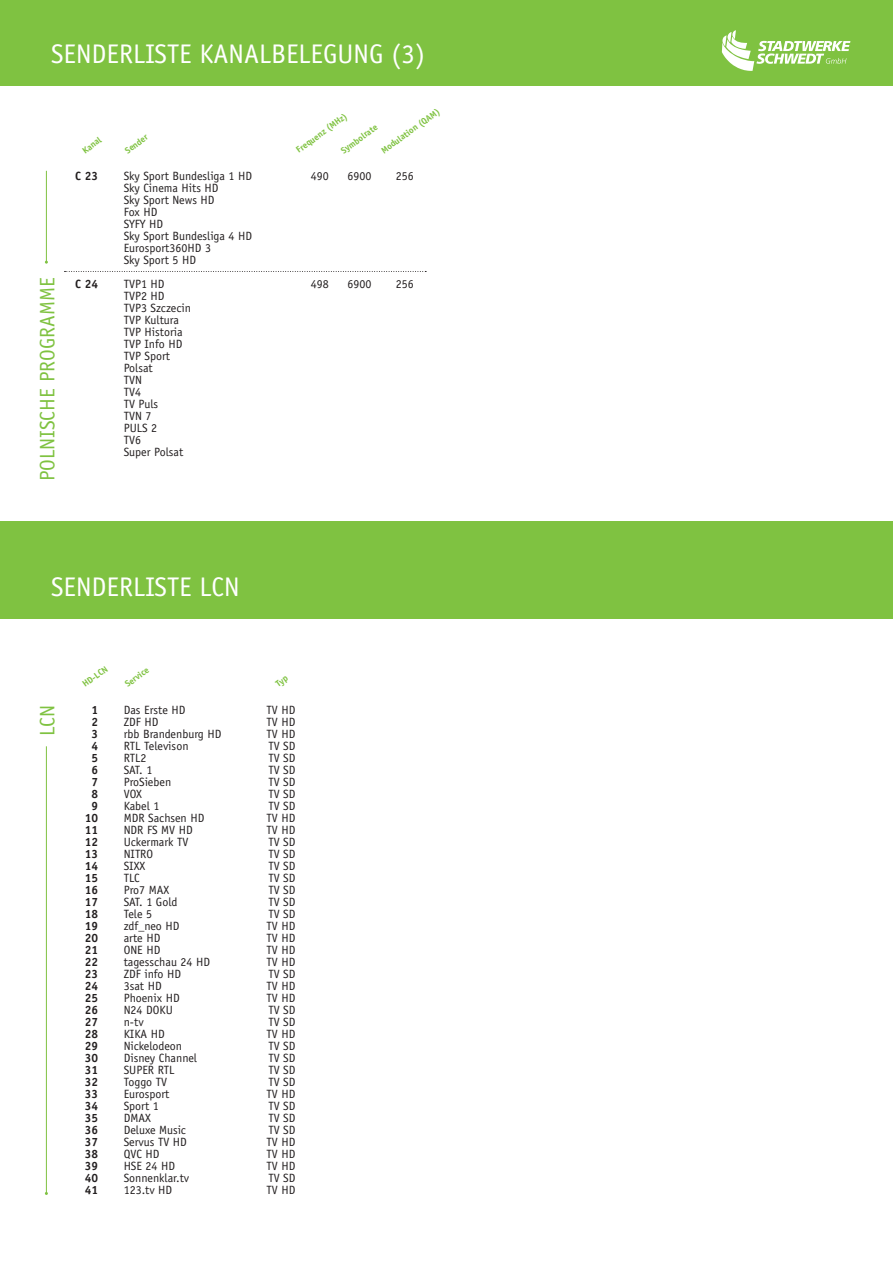
<style>
.page{position:relative;width:893px;height:1263px;background:#fff}
.page>*{position:absolute;margin:0;border:0;box-sizing:border-box;transform-origin:0 0}
.t1{font:27px "Officina Sans";color:#fff}
.t2{font:21px "Officina Sans";color:#7fc241}
.t3{font:12px/12px "Officina Sans";color:#231f20}
.t4{font:700 12px/12px "Officina Sans";color:#231f20;text-align:center}
.t5{font:700 9px "Officina Sans";color:#7fc241}
</style>
<div class="page">
<div style="left:0;top:0;width:893px;height:85px;background:#7fc241"></div>
<svg style="left:722px;top:30px;width:128px;height:41px"></svg>
<hr style="left:46px;top:171px;width:1px;height:91px;background:#7fc241">
<svg style="left:65px;top:271px;width:361px;height:1px"></svg>
<div style="left:0;top:521px;width:893px;height:98px;background:#7fc241"></div>
<hr style="left:46px;top:746px;width:1px;height:447px;background:#7fc241">
<h1 class="t1" style="left:51px;top:38px;width:376px">SENDERLISTE KANALBELEGUNG (3)</h1>
<h2 class="t2" style="left:35px;top:481px;width:205px;rotate:-90deg">POLNISCHE PROGRAMME</h2>
<p class="t5" style="left:80px;top:147px;width:22px;rotate:-36deg">Kanal</p>
<p class="t5" style="left:123px;top:147px;width:27px;rotate:-36deg">Sender</p>
<p class="t4" style="left:75px;top:170px;width:24px">C 23</p>
<p class="t4" style="left:75px;top:278px;width:24px">C 24</p>
<p class="t3" style="left:124px;top:170px;width:130px">Sky Sport Bundesliga 1 HD<br>Sky Cinema Hits HD<br>Sky Sport News HD<br>Fox HD<br>SYFY HD<br>Sky Sport Bundesliga 4 HD<br>Eurosport360HD 3<br>Sky Sport 5 HD</p>
<p class="t3" style="left:124px;top:278px;width:69px">TVP1 HD<br>TVP2 HD<br>TVP3 Szczecin<br>TVP Kultura<br>TVP Historia<br>TVP Info HD<br>TVP Sport<br>Polsat<br>TVN<br>TV4<br>TV Puls<br>TVN 7<br>PULS 2<br>TV6<br>Super Polsat</p>
<h1 class="t1" style="left:51px;top:571px;width:190px">SENDERLISTE LCN</h1>
<p class="t5" style="left:80px;top:680px;width:31px;rotate:-36deg">HD-LCN</p>
<p class="t5" style="left:123px;top:680px;width:29px;rotate:-36deg">Service</p>
<p class="t5" style="left:379px;top:147px;width:72px;rotate:-36deg">Modulation (QAM)</p>
<p class="t5" style="left:294px;top:146px;width:62px;rotate:-36deg">Frequenz (MHz)</p>
<p class="t5" style="left:339px;top:147px;width:44px;rotate:-36deg">Symbolrate</p>
<p class="t3" style="left:311px;top:170px;width:19px">490</p>
<p class="t3" style="left:347px;top:170px;width:25px">6900</p>
<p class="t3" style="left:396px;top:170px;width:19px">256</p>
<p class="t3" style="left:311px;top:278px;width:19px">498</p>
<p class="t3" style="left:347px;top:278px;width:25px">6900</p>
<p class="t3" style="left:396px;top:278px;width:19px">256</p>
<h2 class="t2" style="left:35px;top:736px;width:33px;rotate:-90deg">LCN</h2>
<p class="t4" style="left:85px;top:704px;width:15px">1<br>2<br>3<br>4<br>5<br>6<br>7<br>8<br>9<br>10<br>11<br>12<br>13<br>14<br>15<br>16<br>17<br>18<br>19<br>20<br>21<br>22<br>23<br>24<br>25<br>26<br>27<br>28<br>29<br>30<br>31<br>32<br>33<br>34<br>35<br>36<br>37<br>38<br>39<br>40<br>41</p>
<p class="t3" style="left:124px;top:703px;width:99px">Das Erste HD<br>ZDF HD<br>rbb Brandenburg HD<br>RTL Televison<br>RTL2<br>SAT. 1<br>ProSieben<br>VOX<br>Kabel 1<br>MDR Sachsen HD<br>NDR FS MV HD<br>Uckermark TV<br>NITRO<br>SIXX<br>TLC<br>Pro7 MAX<br>SAT. 1 Gold<br>Tele 5<br>zdf_neo HD<br>arte HD<br>ONE HD<br>tagesschau 24 HD<br>ZDF info HD<br>3sat HD<br>Phoenix HD<br>N24 DOKU<br>n-tv<br>KIKA HD<br>Nickelodeon<br>Disney Channel<br>SUPER RTL<br>Toggo TV<br>Eurosport<br>Sport 1<br>DMAX<br>Deluxe Music<br>Servus TV HD<br>QVC HD<br>HSE 24 HD<br>Sonnenklar.tv<br>123.tv HD</p>
<p class="t3" style="left:267px;top:703px;width:30px;text-align:justify">TV HD TV HD TV HD TV SD TV SD TV SD TV SD TV SD TV SD TV HD TV HD TV SD TV SD TV SD TV SD TV SD TV SD TV SD TV HD TV HD TV HD TV HD TV SD TV HD TV HD TV SD TV SD TV HD TV SD TV SD TV SD TV SD TV HD TV SD TV SD TV SD TV HD TV HD TV HD TV SD TV HD</p>
</div>
